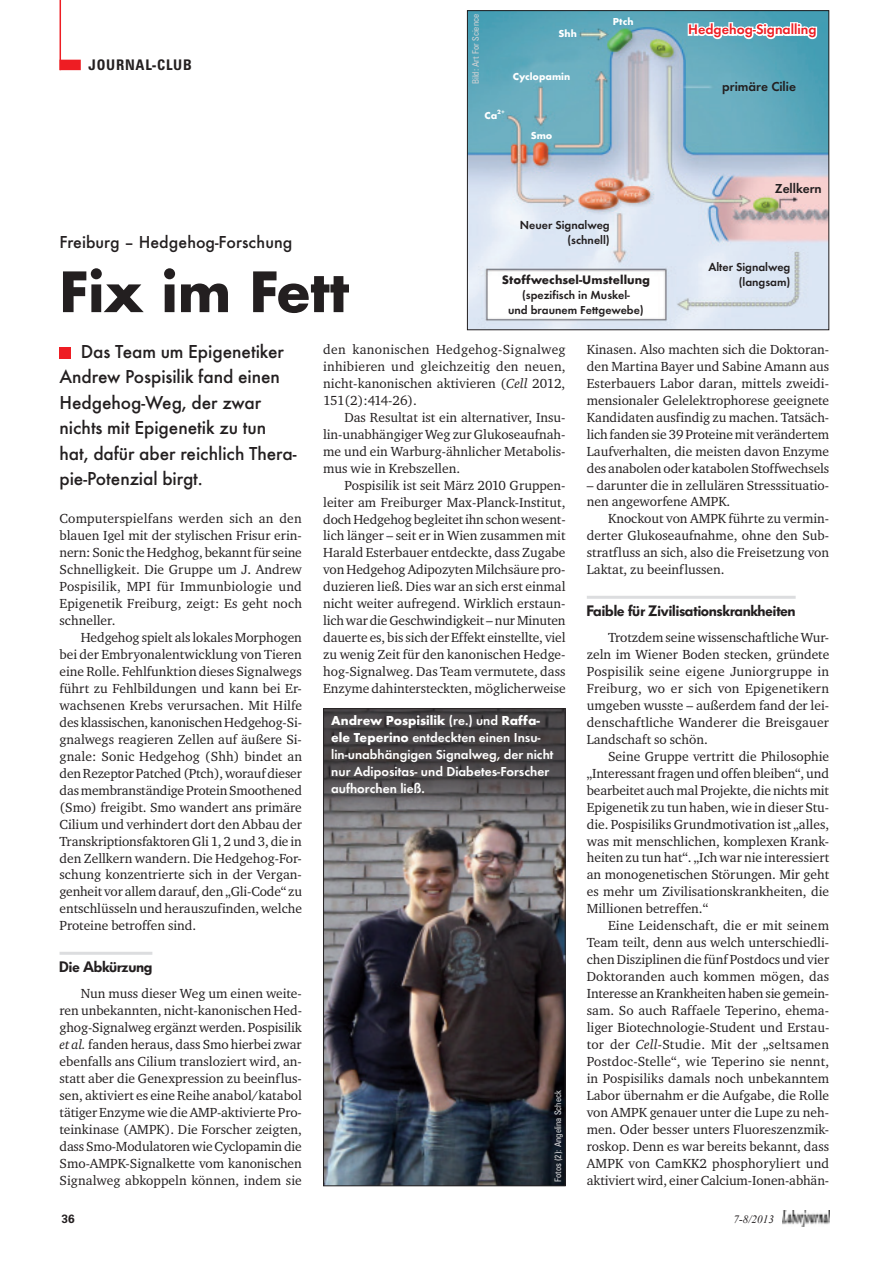
<style>
.page{position:relative;width:893px;height:1263px;background:#fff}
.page>*{position:absolute;margin:0;border:0;box-sizing:border-box;transform-origin:0 0}
.t1{font:700 54px "Futura LT Pro";color:#231f20}
.t2{font:500 19.5px/25.5px "Futura T";letter-spacing:-.005em;color:#231f20}
.t3{font:500 18px "Futura T";color:#231f20}
.t4{font:15px "Fut Dem Bol";color:#231f20}
.t5{font:700 condensed 14.7px "Zurich BT";letter-spacing:.05em;color:#231f20}
.t6{font:600 14.25px "Futura T";color:#ee1d23}
.t7{font:13.5px/17px "Charter ITC";color:#231f20;text-align:justify}
.t8{font:600 13.5px/17px "Futura T";color:#fff}
.t9{font:600 13.5px "Futura T";color:#231f20}
.t10{font:700 12.75px "Futura T";color:#231f20}
.t11{font:600 12px/15px "Futura T";color:#231f20;text-align:right}
.t12{font:700 12px "Zurich BT";color:#231f20}
.t13{font:italic 11.25px "Times New Roman";color:#231f20}
.t14{font:700 10.5px "Futura T";color:#fff}
.t15{font:condensed 9px "Zurich BT";color:#d5d6d8}
.t16{font:condensed 9px "Zurich BT";color:#d1d2d4}
.s1{font-style:italic}
.s2{font-weight:700}
</style>
<div class="page">
<img style="left:782px;top:1210px;width:47px;height:16px">
<div style="left:60px;top:60px;width:21px;height:10px;background:#ee1d23"></div>
<hr style="left:60px;top:0;width:1px;height:70px;background:#ee1d23">
<hr style="left:60px;top:952px;width:92px;height:3px;background:#dcdddf">
<hr style="left:587px;top:596px;width:209px;height:3px;background:#dcdddf">
<div style="left:60px;top:347px;width:11px;height:11px;background:#ee1d23"></div>
<img style="left:325px;top:710px;width:239px;height:474px">
<div style="left:323px;top:708px;width:243px;height:478px;border:1px solid #231f20"></div>
<img style="left:469px;top:12px;width:358px;height:316px">
<div style="left:467px;top:10px;width:362px;height:320px;border:1px solid #231f20"></div>
<svg style="left:686px;top:21px;width:133px;height:20px"></svg>
<p class="t5" style="left:89px;top:56px;width:105px">JOURNAL-CLUB</p>
<p class="t16" style="left:470px;top:84px;width:72px;rotate:-90deg">Bild: Art For Science</p>
<p class="t14" style="left:559px;top:28px;width:20px">Shh</p>
<p class="t14" style="left:513px;top:70px;width:59px">Cyclopamin</p>
<p class="t14" style="left:485px;top:109px;width:22px">Ca<sup>2+</sup></p>
<p class="t14" style="left:531px;top:130px;width:23px">Smo</p>
<p class="t14" style="left:613px;top:16px;width:22px">Ptch</p>
<p class="t6" style="left:688px;top:21px;width:130px">Hedgehog-Signalling</p>
<p class="t9" style="left:722px;top:79px;width:75px">primäre Cilie</p>
<p class="t9" style="left:775px;top:181px;width:49px">Zellkern</p>
<p class="t11" style="left:520px;top:217px;width:91px">Neuer Signalweg (schnell)</p>
<h3 class="t3" style="left:60px;top:231px;width:234px">Freiburg – Hedgehog-Forschung</h3>
<h1 class="t1" style="left:60px;top:250px;width:291px">Fix im Fett</h1>
<h2 class="t2" style="left:60px;top:338px;width:238px;text-indent:21px">Das Team um Epigenetiker<br>Andrew Pospisilik fand einen<br>Hedgehog-Weg, der zwar nichts mit Epigenetik zu tun hat, dafür aber reichlich Thera&shy;pie-Potenzial birgt.</h2>
<p class="t11" style="left:708px;top:259px;width:84px">Alter Signalweg</p>
<p class="t10" style="left:502px;top:272px;width:150px">Stoffwechsel-Umstellung</p>
<p class="t11" style="left:739px;top:274px;width:53px">(langsam)</p>
<p class="t11" style="left:508px;top:287px;width:137px;text-align:center">(spezifisch in Muskel-<br>und braunem Fettgewebe)</p>
<p class="t7" style="left:587px;top:340px;width:244px">Kinasen. Also machten sich die Doktoran&shy;den Martina Bayer und Sabine Amann aus Esterbauers Labor daran, mittels zweidi&shy;mensionaler Gelelektrophorese geeignete Kandidaten ausfindig zu machen. Tatsäch&shy;lich fanden sie 39 Proteine mit verändertem Laufverhalten, die meisten davon Enzyme des anabolen oder katabolen Stoffwechsels</p>
<p class="t7" style="left:587px;top:476px;width:244px">– darunter die in zellulären Stresssituatio&shy;nen angeworfene AMPK.</p>
<p class="t7" style="left:587px;top:510px;width:244px;text-indent:21px">Knockout von AMPK führte zu vermin&shy;derter Glukoseaufnahme, ohne den Sub&shy;stratfluss an sich, also die Freisetzung von Laktat, zu beeinflussen.</p>
<p class="t4" style="left:587px;top:602px;width:210px">Faible für Zivilisationskrankheiten</p>
<p class="t7" style="left:587px;top:629px;width:244px;text-indent:21px">Trotzdem seine wissenschaftliche Wur&shy;zeln im Wiener Boden stecken, gründete Pospisilik seine eigene Juniorgruppe in Freiburg, wo er sich von Epigenetikern umgeben wusste – außerdem fand der lei&shy;denschaftliche Wanderer die Breisgauer Landschaft so schön.</p>
<p class="t7" style="left:587px;top:747px;width:244px;text-indent:21px">Seine Gruppe vertritt die Philosophie „Interessant fragen und offen bleiben“, und bearbeitet auch mal Projekte, die nichts mit Epigenetik zu tun haben, wie in dieser Stu&shy;die. Pospisiliks Grundmotivation ist „alles, was mit menschlichen, komplexen Krank&shy;heiten zu tun hat“. „Ich war nie interessiert an monogenetischen Störungen. Mir geht es mehr um Zivilisationskrankheiten, die Millionen betreffen.“</p>
<p class="t7" style="left:587px;top:917px;width:244px;text-indent:21px">Eine Leidenschaft, die er mit seinem Team teilt, denn aus welch unterschiedli&shy;chen Disziplinen die fünf Postdocs und vier Doktoranden auch kommen mögen, das Interesse an Krankheiten haben sie gemein&shy;sam. So auch Raffaele Teperino, ehema&shy;liger Biotechnologie-Student und Erstau&shy;tor der <span class="s1">Cell</span>-Studie. Mit der „seltsamen Postdoc-Stelle“, wie Teperino sie nennt, in Pospisiliks damals noch unbekanntem Labor übernahm er die Aufgabe, die Rolle von AMPK genauer unter die Lupe zu neh&shy;men. Oder besser unters Fluoreszenzmik&shy;roskop. Denn es war bereits bekannt, dass AMPK von CamKK2 phosphoryliert und aktiviert wird, einer Calcium-Ionen-abhän-</p>
<p class="t7" style="left:323px;top:341px;width:244px">den kanonischen Hedgehog-Signalweg inhibieren und gleichzeitig den neuen, nicht-kanonischen aktivieren (<span class="s1">Cell</span> 2012, 151(2):414-26).</p>
<p class="t7" style="left:323px;top:408px;width:244px;text-indent:21px">Das Resultat ist ein alternativer, Insu&shy;lin-unabhängiger Weg zur Glukoseaufnah&shy;me und ein Warburg-ähnlicher Metabolis&shy;mus wie in Krebszellen.</p>
<p class="t7" style="left:323px;top:476px;width:244px;text-indent:21px">Pospisilik ist seit März 2010 Gruppen&shy;leiter am Freiburger Max-Planck-Institut, doch Hedgehog begleitet ihn schon wesent&shy;lich länger – seit er in Wien zusammen mit Harald Esterbauer entdeckte, dass Zugabe von Hedgehog Adipozyten Milchsäure pro&shy;duzieren ließ. Dies war an sich erst einmal nicht weiter aufregend. Wirklich erstaun&shy;lich war die Geschwindigkeit – nur Minuten dauerte es, bis sich der Effekt einstellte, viel zu wenig Zeit für den kanonischen Hedge&shy;hog-Signalweg. Das Team vermutete, dass Enzyme dahintersteckten, möglicherweise</p>
<p class="t7" style="left:60px;top:510px;width:244px">Computerspielfans werden sich an den blauen Igel mit der stylischen Frisur erin&shy;nern: Sonic the Hedghog, bekannt für seine Schnelligkeit. Die Gruppe um J. Andrew Pospisilik, MPI für Immunbiologie und Epigenetik Freiburg, zeigt: Es geht noch schneller.</p>
<p class="t7" style="left:60px;top:629px;width:244px;text-indent:21px">Hedgehog spielt als lokales Morphogen bei der Embryonalentwicklung von Tieren eine Rolle. Fehlfunktion dieses Signalwegs führt zu Fehlbildungen und kann bei Er&shy;wachsenen Krebs verursachen. Mit Hilfe des klassischen, kanonischen Hedgehog-Si&shy;gnalwegs reagieren Zellen auf äußere Si&shy;gnale: Sonic Hedgehog (Shh) bindet an den Rezeptor Patched (Ptch), worauf dieser das membranständige Protein Smoothened (Smo) freigibt. Smo wandert ans primäre Cilium und verhindert dort den Abbau der Transkriptionsfaktoren Gli 1, 2 und 3, die in den Zellkern wandern. Die Hedgehog-For&shy;schung konzentrierte sich in der Vergan&shy;genheit vor allem darauf, den „Gli-Code“ zu entschlüsseln und herauszufinden, welche Proteine betroffen sind.</p>
<p class="t4" style="left:60px;top:957px;width:94px">Die Abkürzung</p>
<p class="t7" style="left:60px;top:985px;width:244px;text-indent:21px">Nun muss dieser Weg um einen weite&shy;ren unbekannten, nicht-kanonischen Hed&shy;ghog-Signalweg ergänzt werden. Pospisilik <span class="s1">et al.</span> fanden heraus, dass Smo hierbei zwar ebenfalls ans Cilium transloziert wird, an&shy;statt aber die Genexpression zu beeinflus&shy;sen, aktiviert es eine Reihe anabol/katabol tätiger Enzyme wie die AMP-aktivierte Pro&shy;teinkinase (AMPK). Die Forscher zeigten, dass Smo-Modulatoren wie Cyclopamin die Smo-AMPK-Signalkette vom kanonischen Signalweg abkoppeln können, indem sie</p>
<p class="t8" style="left:331px;top:712px;width:224px"><span class="s2">Andrew Pospisilik</span> (re.) und <span class="s2">Raffa&shy;ele Teperino</span> entdeckten einen Insu&shy;lin-unabhängigen Signalweg, der nicht nur Adipositas- und Diabetes-Forscher aufhorchen ließ.</p>
<p class="t15" style="left:553px;top:1182px;width:93px;rotate:-90deg">Fotos (2): Angelina Scheck</p>
<p class="t12" style="left:62px;top:1212px;width:15px">36</p>
<p class="t13" style="left:733px;top:1211px;width:42px">7-8/2013</p>
</div>
